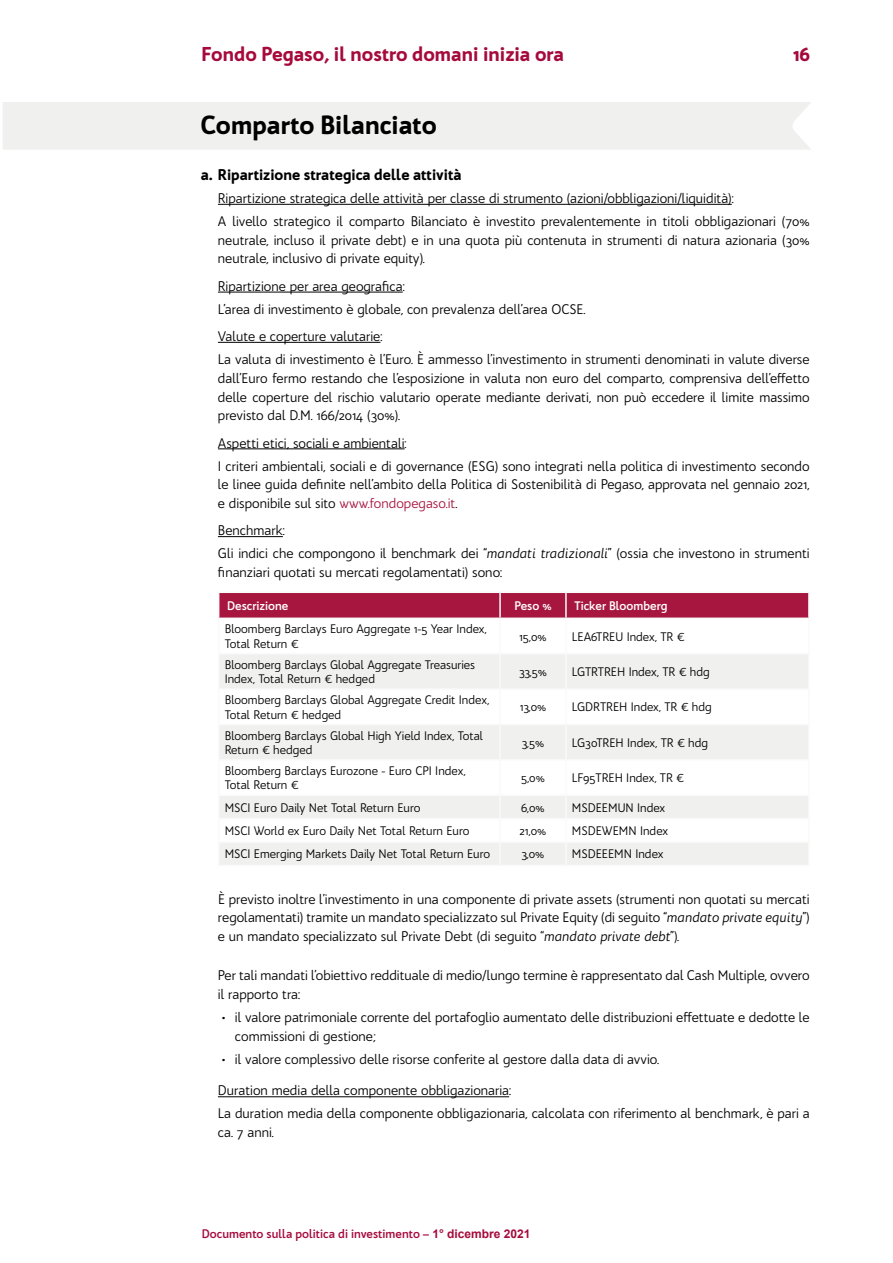
<style>
.page{position:relative;width:893px;height:1263px;background:#fff}
.page>*{position:absolute;margin:0;border:0;box-sizing:border-box;transform-origin:0 0}
.t1{font:900 25.5px "Bw Quinta Pro";color:#000}
.t2{font:900 19.5px "Bw Quinta Pro";color:#a60a3d}
.t3{font:900 15px "Bw Quinta Pro";color:#000}
.t4{font:13.5px/18.8px "Bw Quinta Pro";color:#000}
.t5{font:12px/14.4px "Bw Quinta Pro";color:#000}
.t6{font:700 12px "Bw Quinta Pro";color:#a60a3d}
.t7{font:700 12px "Bw Quinta Pro";color:#fff}
.s1{color:#a7163e}
.s2{font-style:italic}
.s3{font-family:"Arial"}
</style>
<div class="page">
<div style="left:3px;top:102px;width:808px;height:48px;background:#f0f0ef"></div>
<hr style="left:218px;top:204px;width:514px;height:1px;background:#000">
<hr style="left:218px;top:292px;width:185px;height:1px;background:#000">
<hr style="left:218px;top:342px;width:162px;height:1px;background:#000">
<hr style="left:218px;top:448px;width:187px;height:1px;background:#000">
<hr style="left:218px;top:536px;width:65px;height:1px;background:#000">
<hr style="left:218px;top:1096px;width:291px;height:1px;background:#000">
<svg style="left:219px;top:654px;width:589px;height:211px;fill:#f0f0ef"></svg>
<hr style="left:218px;top:619px;width:1px;height:34px;background:#fafafa">
<hr style="left:499px;top:619px;width:2px;height:34px;background:#fafafa">
<hr style="left:565px;top:619px;width:2px;height:34px;background:#fafafa">
<hr style="left:808px;top:619px;width:2px;height:34px;background:#fafafa">
<hr style="left:218px;top:653px;width:282px;height:1px;background:#fafafa">
<hr style="left:218px;top:654px;width:1px;height:34px;background:#fafafa">
<hr style="left:500px;top:653px;width:66px;height:1px;background:#fafafa">
<hr style="left:499px;top:654px;width:2px;height:34px;background:#fafafa">
<hr style="left:566px;top:653px;width:244px;height:1px;background:#fafafa">
<hr style="left:565px;top:654px;width:2px;height:34px;background:#fafafa">
<hr style="left:808px;top:654px;width:2px;height:34px;background:#fafafa">
<hr style="left:218px;top:688px;width:282px;height:2px;background:#fafafa">
<hr style="left:218px;top:690px;width:1px;height:34px;background:#fafafa">
<hr style="left:500px;top:688px;width:66px;height:2px;background:#fafafa">
<hr style="left:499px;top:690px;width:2px;height:34px;background:#fafafa">
<hr style="left:566px;top:688px;width:244px;height:2px;background:#fafafa">
<hr style="left:565px;top:690px;width:2px;height:34px;background:#fafafa">
<hr style="left:808px;top:690px;width:2px;height:34px;background:#fafafa">
<hr style="left:218px;top:724px;width:282px;height:1px;background:#fafafa">
<hr style="left:218px;top:725px;width:1px;height:34px;background:#fafafa">
<hr style="left:500px;top:724px;width:66px;height:1px;background:#fafafa">
<hr style="left:499px;top:725px;width:2px;height:34px;background:#fafafa">
<hr style="left:566px;top:724px;width:244px;height:1px;background:#fafafa">
<hr style="left:565px;top:725px;width:2px;height:34px;background:#fafafa">
<hr style="left:808px;top:725px;width:2px;height:34px;background:#fafafa">
<hr style="left:218px;top:759px;width:282px;height:2px;background:#fafafa">
<hr style="left:218px;top:761px;width:1px;height:33px;background:#fafafa">
<hr style="left:500px;top:759px;width:66px;height:2px;background:#fafafa">
<hr style="left:499px;top:761px;width:2px;height:33px;background:#fafafa">
<hr style="left:566px;top:759px;width:244px;height:2px;background:#fafafa">
<hr style="left:565px;top:761px;width:2px;height:33px;background:#fafafa">
<hr style="left:808px;top:761px;width:2px;height:33px;background:#fafafa">
<hr style="left:218px;top:794px;width:282px;height:2px;background:#fafafa">
<hr style="left:500px;top:794px;width:66px;height:2px;background:#fafafa">
<hr style="left:499px;top:796px;width:2px;height:22px;background:#fafafa">
<hr style="left:566px;top:794px;width:244px;height:2px;background:#fafafa">
<hr style="left:565px;top:796px;width:2px;height:22px;background:#fafafa">
<hr style="left:808px;top:796px;width:2px;height:22px;background:#fafafa">
<hr style="left:218px;top:818px;width:282px;height:1px;background:#fafafa">
<hr style="left:500px;top:818px;width:66px;height:1px;background:#fafafa">
<hr style="left:499px;top:819px;width:2px;height:22px;background:#fafafa">
<hr style="left:566px;top:818px;width:244px;height:1px;background:#fafafa">
<hr style="left:565px;top:819px;width:2px;height:22px;background:#fafafa">
<hr style="left:808px;top:819px;width:2px;height:22px;background:#fafafa">
<hr style="left:218px;top:841px;width:282px;height:2px;background:#fafafa">
<hr style="left:500px;top:841px;width:66px;height:2px;background:#fafafa">
<hr style="left:499px;top:843px;width:2px;height:22px;background:#fafafa">
<hr style="left:566px;top:841px;width:244px;height:2px;background:#fafafa">
<hr style="left:565px;top:843px;width:2px;height:22px;background:#fafafa">
<hr style="left:808px;top:843px;width:2px;height:22px;background:#fafafa">
<hr style="left:218px;top:865px;width:282px;height:1px;background:#fafafa">
<hr style="left:500px;top:865px;width:66px;height:1px;background:#fafafa">
<hr style="left:566px;top:865px;width:244px;height:1px;background:#fafafa">
<hr style="left:218px;top:591px;width:282px;height:2px;background:#fafafa">
<div style="left:219px;top:593px;width:589px;height:24px;background:#a7163e"></div>
<hr style="left:500px;top:591px;width:66px;height:2px;background:#fafafa">
<hr style="left:566px;top:591px;width:244px;height:2px;background:#fafafa">
<hr style="left:808px;top:593px;width:2px;height:24px;background:#fafafa">
<hr style="left:218px;top:617px;width:282px;height:2px;background:#fafafa">
<hr style="left:500px;top:617px;width:66px;height:2px;background:#fafafa">
<hr style="left:566px;top:617px;width:244px;height:2px;background:#fafafa">
<h2 class="t2" style="left:201px;top:42px;width:364px">Fondo Pegaso, il nostro domani inizia ora</h2>
<h2 class="t2" style="left:793px;top:42px;width:19px">16</h2>
<h1 class="t1" style="left:201px;top:108px;width:237px">Comparto Bilanciato</h1>
<p class="t3" style="left:201px;top:165px;width:262px">a. Ripartizione strategica delle attività</p>
<p class="t4" style="left:218px;top:187px;width:593px;line-height:23px">Ripartizione strategica delle attività per classe di strumento (azioni/obbligazioni/liquidità):<br>A livello strategico il comparto Bilanciato è investito prevalentemente in titoli obbligazionari (70%</p>
<p class="t4" style="left:218px;top:230px;width:593px">neutrale, incluso il private debt) e in una quota più contenuta in strumenti di natura azionaria (30% neutrale, inclusivo di private equity).</p>
<p class="t4" style="left:218px;top:274px;width:369px;line-height:23px">Ripartizione per area geografica:<br>L’area di investimento è globale, con prevalenza dell’area OCSE.</p>
<p class="t4" style="left:218px;top:325px;width:593px;line-height:23px">Valute e coperture valutarie:<br>La valuta di investimento è l’Euro. È ammesso l’investimento in strumenti denominati in valute diverse</p>
<p class="t4" style="left:218px;top:368px;width:593px;text-align:justify">dall’Euro fermo restando che l’esposizione in valuta non euro del comparto, comprensiva dell’effetto delle coperture del rischio valutario operate mediante derivati, non può eccedere il limite massimo previsto dal D.M. 166/2014 (30%).</p>
<p class="t4" style="left:218px;top:431px;width:593px;line-height:23px">Aspetti etici, sociali e ambientali:<br>I criteri ambientali, sociali e di governance (ESG) sono integrati nella politica di investimento secondo</p>
<p class="t4" style="left:218px;top:475px;width:593px">le linee guida definite nell’ambito della Politica di Sostenibilità di Pegaso, approvata nel gennaio 2021, e disponibile sul sito <span class="s1">www.fondopegaso.it</span>.</p>
<p class="t4" style="left:218px;top:519px;width:593px;line-height:23px">Benchmark:<br>Gli indici che compongono il benchmark dei “<span class="s2">mandati tradizionali</span>” (ossia che investono in strumenti</p>
<p class="t4" style="left:218px;top:563px;width:286px">finanziari quotati su mercati regolamentati) sono:</p>
<p class="t7" style="left:227px;top:598px;width:63px">Descrizione</p>
<p class="t7" style="left:514px;top:598px;width:39px">Peso %</p>
<p class="t7" style="left:574px;top:598px;width:95px">Ticker Bloomberg</p>
<p class="t5" style="left:225px;top:622px;width:264px">Bloomberg Barclays Euro Aggregate 1-5 Year Index,<br>Total Return €</p>
<p class="t5" style="left:519px;top:629px;width:29px">15,0%</p>
<p class="t5" style="left:572px;top:629px;width:114px">LEA6TREU Index, TR €</p>
<p class="t5" style="left:225px;top:657px;width:252px">Bloomberg Barclays Global Aggregate Treasuries<br>Index, Total Return € hedged</p>
<p class="t5" style="left:519px;top:664px;width:29px">33,5%</p>
<p class="t5" style="left:572px;top:664px;width:139px">LGTRTREH Index, TR € hdg</p>
<p class="t5" style="left:225px;top:692px;width:266px">Bloomberg Barclays Global Aggregate Credit Index,<br>Total Return € hedged</p>
<p class="t5" style="left:520px;top:700px;width:28px">13,0%</p>
<p class="t5" style="left:572px;top:700px;width:141px">LGDRTREH Index, TR € hdg</p>
<p class="t5" style="left:225px;top:728px;width:260px">Bloomberg Barclays Global High Yield Index, Total<br>Return € hedged</p>
<p class="t5" style="left:522px;top:735px;width:24px">3,5%</p>
<p class="t5" style="left:572px;top:735px;width:138px">LG30TREH Index, TR € hdg</p>
<p class="t5" style="left:225px;top:763px;width:242px">Bloomberg Barclays Eurozone - Euro CPI Index,<br>Total Return €</p>
<p class="t5" style="left:521px;top:770px;width:25px">5,0%</p>
<p class="t5" style="left:572px;top:770px;width:114px">LF95TREH Index, TR €</p>
<p class="t5" style="left:225px;top:800px;width:197px">MSCI Euro Daily Net Total Return Euro</p>
<p class="t5" style="left:521px;top:800px;width:25px">6,0%</p>
<p class="t5" style="left:572px;top:800px;width:95px">MSDEEMUN Index</p>
<p class="t5" style="left:225px;top:823px;width:246px">MSCI World ex Euro Daily Net Total Return Euro</p>
<p class="t5" style="left:520px;top:823px;width:28px">21,0%</p>
<p class="t5" style="left:572px;top:823px;width:98px">MSDEWEMN Index</p>
<p class="t5" style="left:225px;top:847px;width:267px">MSCI Emerging Markets Daily Net Total Return Euro</p>
<p class="t5" style="left:522px;top:847px;width:24px">3,0%</p>
<p class="t5" style="left:572px;top:847px;width:93px">MSDEEEMN Index</p>
<p class="t4" style="left:218px;top:889px;width:593px;text-align:justify">È previsto inoltre l’investimento in una componente di private assets (strumenti non quotati su mercati regolamentati) tramite un mandato specializzato sul Private Equity (di seguito “<span class="s2">mandato private equity</span>”) e un mandato specializzato sul Private Debt (di seguito “<span class="s2">mandato private debt</span>”).</p>
<p class="t4" style="left:218px;top:966px;width:593px">Per tali mandati l’obiettivo reddituale di medio/lungo termine è rappresentato dal Cash Multiple, ovvero il rapporto tra:</p>
<p class="t4" style="left:235px;top:1008px;width:576px;text-indent:-13px">• il valore patrimoniale corrente del portafoglio aumentato delle distribuzioni effettuate e dedotte le commissioni di gestione;</p>
<p class="t4" style="left:222px;top:1050px;width:439px">• il valore complessivo delle risorse conferite al gestore dalla data di avvio.</p>
<p class="t4" style="left:218px;top:1079px;width:593px;line-height:23px">Duration media della componente obbligazionaria:<br>La duration media della componente obbligazionaria, calcolata con riferimento al benchmark, è pari a</p>
<p class="t4" style="left:218px;top:1123px;width:57px">ca. 7 anni.</p>
<p class="t6" style="left:202px;top:1226px;width:330px">Documento sulla politica di investimento – <span class="s3">1° dicembre 2021</span></p>
</div>
